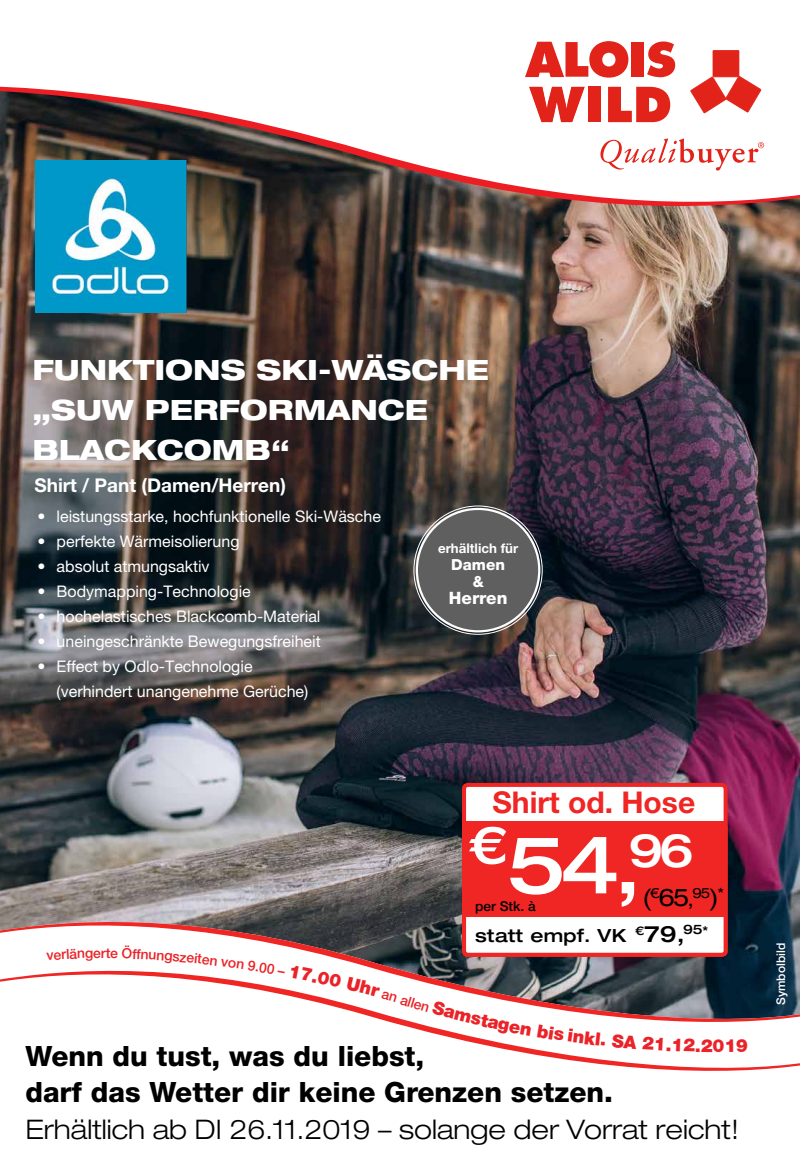
<style>
.page{position:relative;width:800px;height:1161px;background:#fff}
.page>*{position:absolute;margin:0;border:0;box-sizing:border-box;transform-origin:0 0}
.t1{font:500 expanded 80px "Helvetica Neue LT Pro";color:#fff}
.t2{font:700 30px "Helvetica Neue LT Pro";color:#ef2623}
.t3{font:800 28px/36.1px "Helvetica Neue LT Pro";color:#000}
.t4{font:800 expanded 28px/40px "Helvetica Neue LT Pro";color:#fff}
.t5{font:300 expanded 27px "Helvetica Neue LT Pro";color:#000}
.t6{font:expanded 24.3px "Helvetica Neue LT Pro";color:#000}
.t7{font:700 19px "Helvetica Neue LT Pro";color:#fff}
.t8{font:500 expanded 18.1px "Helvetica Neue LT Pro";letter-spacing:.02em;color:#000}
.t9{font:900 18px "Helvetica Neue LT Pro";color:#eb2227}
.t10{font:800 17.1px "Helvetica Neue LT Pro";color:#fff}
.t11{font:16px/25px "Helvetica Neue LT Pro";color:#fff}
.t12{font:800 15.3px/17px "Helvetica Neue LT Pro";color:#fff;text-align:center}
.t13{font:500 14px "Helvetica Neue LT Pro";color:#eb2227}
.t14{font:500 13.6px "Helvetica Neue LT Pro";color:#000}
.t15{font:700 13.3px "Helvetica Neue LT Pro";color:#fff}
.t16{font:500 12px "Helvetica Neue LT Pro";color:#fff}
.s1{font-size:19.5px}
.s2{font-size:22.6px}
</style>
<div class="page">
<img style="left:0;top:221px;width:800px;height:689px">
<svg style="left:0;top:910px;width:800px;height:49px"></svg>
<svg style="left:0;top:959px;width:800px;height:112px"></svg>
<svg style="left:0;top:76px;width:800px;height:145px"></svg>
<svg style="left:525px;top:41px;width:103px;height:37px"></svg>
<div style="left:632px;top:42px;width:12px;height:35px;background:#e2231a"></div>
<svg style="left:647px;top:42px;width:28px;height:35px"></svg>
<div style="left:588px;top:87px;width:13px;height:35px;background:#e2231a"></div>
<svg style="left:529px;top:87px;width:56px;height:35px"></svg>
<svg style="left:608px;top:87px;width:62px;height:35px"></svg>
<svg style="left:690px;top:50px;width:71px;height:63px"></svg>
<svg style="left:600px;top:138px;width:164px;height:33px"></svg>
<div style="left:464px;top:785px;width:262px;height:170px;background:#fff;border-radius:4px"></div>
<div style="left:462px;top:783px;width:266px;height:174px;border:4px solid #ef2623;border-radius:4px"></div>
<div style="left:464px;top:821px;width:261px;height:96px;background:#ef2623"></div>
<div style="left:416px;top:508px;width:124px;height:124px;background:#5f5f5f;border-radius:50%"></div>
<div style="left:416px;top:508px;width:124px;height:124px;border:2px solid #fff;border-radius:50%"></div>
<img style="left:35px;top:160px;width:151px;height:153px">
<svg style="left:46px;top:948px;width:47px;height:13px"></svg>
<svg style="left:106px;top:946px;width:425px;height:90px"></svg>
<svg style="left:537px;top:1024px;width:68px;height:22px"></svg>
<svg style="left:612px;top:1034px;width:100px;height:18px"></svg>
<svg style="left:726px;top:1039px;width:22px;height:13px"></svg>
<h3 class="t4" style="left:32px;top:349px;width:458px">FUNKTIONS SKI-WÄSCHE „SUW PERFORMANCE<br>BLACKCOMB“</h3>
<p class="t7" style="left:34px;top:473px;width:253px">Shirt / Pant (Damen/Herren)</p>
<p class="t11" style="left:38px;top:503px;width:345px">• leistungsstarke, hochfunktionelle Ski-Wäsche</p>
<p class="t11" style="left:38px;top:528px;width:203px">• perfekte Wärmeisolierung</p>
<p class="t11" style="left:38px;top:553px;width:174px">• absolut atmungsaktiv</p>
<p class="t11" style="left:38px;top:578px;width:215px">• Bodymapping-Technologie</p>
<p class="t11" style="left:38px;top:603px;width:284px">• hochelastisches Blackcomb-Material</p>
<p class="t11" style="left:38px;top:628px;width:285px">• uneingeschränkte Bewegungsfreiheit</p>
<p class="t11" style="left:57px;top:653px;width:253px;text-indent:-19px">• Effect by Odlo-Technologie (verhindert unangenehme Gerüche)</p>
<p class="t13" style="left:93px;top:945px;width:14px">er</p>
<p class="t15" style="left:438px;top:540px;width:82px">erhältlich für</p>
<p class="t12" style="left:451px;top:556px;width:55px">Damen &amp;</p>
<p class="t10" style="left:449px;top:588px;width:60px">Herren</p>
<h2 class="t2" style="left:492px;top:784px;width:204px">Shirt od. Hose</h2>
<h1 class="t1" style="left:468px;top:815px;width:227px"><sup>€</sup>54,<sup>96</sup></h1>
<h3 class="t6" style="left:642px;top:884px;width:83px">(<sup>€</sup>65<span class="s1">,</span><sup>95</sup>)<sup>*</sup></h3>
<p class="t8" style="left:475px;top:924px;width:234px">statt empf. VK <sup>€</sup><span class="s2">79,</span><sup>95</sup><sup>*</sup></p>
<p class="t14" style="left:475px;top:898px;width:62px">per Stk. à</p>
<p class="t9" style="left:713px;top:1035px;width:14px">0</p>
<h3 class="t3" style="left:25px;top:1038px;width:589px">Wenn du tust, was du liebst,<br>darf das Wetter dir keine Grenzen setzen.</h3>
<h3 class="t5" style="left:25px;top:1113px;width:715px">Erhältlich ab DI 26.11.2019 – solange der Vorrat reicht!</h3>
<p class="t16" style="left:774px;top:1005px;width:64px;rotate:-90deg">Symbolbild</p>
</div>
